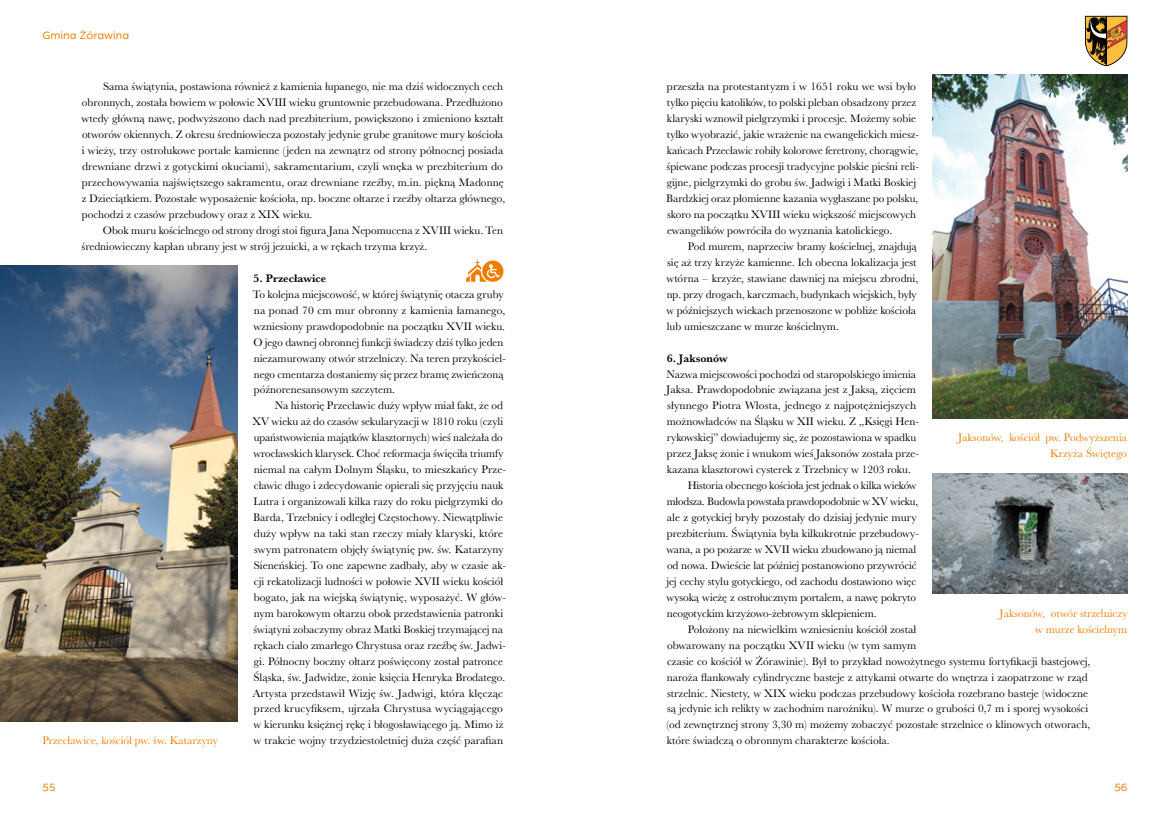
<style>
.page{position:relative;width:1170px;height:833px;background:#fff}
.page>*{position:absolute;margin:0;border:0;box-sizing:border-box;transform-origin:0 0}
.t1{font:11.25px/16px "Baskerville URW";color:#000}
.t2{font:11.25px/16px "Baskerville URW";color:#ef7d00;text-align:right}
.t3{font:700 11.25px "Baskerville URW";color:#000}
.t4{font:500 10px "Helios Antique";color:#ef7d00}
</style>
<div class="page">
<svg style="left:466px;top:260px;width:37px;height:22px"></svg>
<img style="left:0;top:266px;width:237px;height:455px">
<img style="left:932px;top:74px;width:195px;height:344px">
<img style="left:932px;top:473px;width:195px;height:121px">
<svg style="left:1084px;top:16px;width:43px;height:50px;background:#a6804b"></svg>
<p class="t4" style="left:43px;top:29px;width:88px">Gmina Żórawina</p>
<p class="t1" style="left:81px;top:78px;width:425px;text-indent:22px">Sama świątynia, postawiona również z kamienia łupanego, nie ma dziś widocznych cech obronnych, została bowiem w połowie XVIII wieku gruntownie przebudowana. Przedłużono wtedy główną nawę, podwyższono dach nad prezbiterium, powiększono i zmieniono kształt otworów okiennych. Z okresu średniowiecza pozostały jedynie grube granitowe mury kościoła i wieży, trzy ostrołukowe portale kamienne (jeden na zewnątrz od strony północnej posiada drewniane drzwi z gotyckimi okuciami), sakramentarium, czyli wnęka w prezbiterium do przechowywania najświętszego sakramentu, oraz drewniane rzeźby, m.in. piękną Madonnę z Dzieciątkiem. Pozostałe wyposażenie kościoła, np. boczne ołtarze i rzeźby ołtarza głównego, pochodzi z czasów przebudowy oraz z XIX wieku.</p>
<p class="t1" style="left:82px;top:222px;width:423px;text-indent:21px">Obok muru kościelnego od strony drogi stoi figura Jana Nepomucena z XVIII wieku. Ten średniowieczny kapłan ubrany jest w strój jezuicki, a w rękach trzyma krzyż.</p>
<p class="t1" style="left:666px;top:78px;width:254px">przeszła na protestantyzm i w 1651 roku we wsi było tylko pięciu katolików, to polski pleban obsadzony przez klaryski wznowił pielgrzymki i procesje. Możemy sobie tylko wyobrazić, jakie wrażenie na ewangelickich miesz&shy;kańcach Przecławic robiły kolorowe feretrony, chorągwie, śpiewane podczas procesji tradycyjne polskie pieśni reli&shy;gijne, pielgrzymki do grobu św. Jadwigi i Matki Boskiej Bardzkiej oraz płomienne kazania wygłaszane po polsku, skoro na początku XVIII wieku większość miejscowych ewangelików powróciła do wyznania katolickiego.</p>
<p class="t1" style="left:666px;top:238px;width:253px;text-indent:21px">Pod murem, naprzeciw bramy kościelnej, znajdują się aż trzy krzyże kamienne. Ich obecna lokalizacja jest wtórna – krzyże, stawiane dawniej na miejscu zbrodni, np. przy drogach, karczmach, budynkach wiejskich, były w późniejszych wiekach przenoszone w pobliże kościoła lub umieszczane w murze kościelnym.</p>
<p class="t3" style="left:666px;top:350px;width:62px">6. Jaksonów</p>
<p class="t1" style="left:666px;top:365px;width:251px">Nazwa miejscowości pochodzi od staropolskiego imienia</p>
<p class="t1" style="left:666px;top:381px;width:251px">Jaksa. Prawdopodobnie związana jest z Jaksą, zięciem</p>
<p class="t1" style="left:667px;top:397px;width:250px">słynnego Piotra Włosta, jednego z najpotężniejszych</p>
<p class="t1" style="left:666px;top:413px;width:253px">możnowładców na Śląsku w XII wieku. Z „Księgi Hen-</p>
<p class="t1" style="left:666px;top:429px;width:251px">rykowskiej” dowiadujemy się, że pozostawiona w spadku</p>
<p class="t1" style="left:667px;top:445px;width:253px">przez Jaksę żonie i wnukom wieś Jaksonów została prze-</p>
<p class="t1" style="left:666px;top:461px;width:245px">kazana klasztorowi cysterek z Trzebnicy w 1203 roku.</p>
<p class="t1" style="left:687px;top:477px;width:230px">Historia obecnego kościoła jest jednak o kilka wieków</p>
<p class="t1" style="left:666px;top:493px;width:253px">młodsza. Budowla powstała prawdopodobnie w XV wieku,</p>
<p class="t1" style="left:666px;top:509px;width:251px">ale z gotyckiej bryły pozostały do dzisiaj jedynie mury</p>
<p class="t1" style="left:667px;top:525px;width:253px">prezbiterium. Świątynia była kilkukrotnie przebudowy-</p>
<p class="t1" style="left:666px;top:541px;width:251px">wana, a po pożarze w XVII wieku zbudowano ją niemal</p>
<p class="t1" style="left:667px;top:557px;width:251px">od nowa. Dwieście lat później postanowiono przywrócić</p>
<p class="t1" style="left:666px;top:573px;width:251px">jej cechy stylu gotyckiego, od zachodu dostawiono więc</p>
<p class="t1" style="left:666px;top:589px;width:251px">wysoką wieżę z ostrołucznym portalem, a nawę pokryto</p>
<p class="t1" style="left:666px;top:604px;width:211px">neogotyckim krzyżowo-żebrowym sklepieniem.</p>
<p class="t1" style="left:687px;top:620px;width:230px">Położony na niewielkim wzniesieniu kościół został</p>
<p class="t1" style="left:667px;top:636px;width:251px">obwarowany na początku XVII wieku (w tym samym</p>
<p class="t3" style="left:253px;top:270px;width:74px">5. Przecławice</p>
<p class="t1" style="left:253px;top:286px;width:254px">To kolejna miejscowość, w której świątynię otacza gruby na ponad 70 cm mur obronny z kamienia łamanego, wzniesiony prawdopodobnie na początku XVII wieku.<br>O jego dawnej obronnej funkcji świadczy dziś tylko jeden niezamurowany otwór strzelniczy. Na teren przykościel&shy;nego cmentarza dostaniemy się przez bramę zwieńczoną późnorenesansowym szczytem.</p>
<p class="t1" style="left:252px;top:397px;width:255px;text-indent:22px">Na historię Przecławic duży wpływ miał fakt, że od XV wieku aż do czasów sekularyzacji w 1810 roku (czyli upaństwowienia majątków klasztornych) wieś należała do wrocławskich klarysek. Choć reformacja święciła triumfy niemal na całym Dolnym Śląsku, to mieszkańcy Prze&shy;cławic długo i zdecydowanie opierali się przyjęciu nauk Lutra i organizowali kilka razy do roku pielgrzymki do Barda, Trzebnicy i odległej Częstochowy. Niewątpliwie duży wpływ na taki stan rzeczy miały klaryski, które swym patronatem objęły świątynię pw. św. Katarzyny Sieneńskiej. To one zapewne zadbały, aby w czasie ak&shy;cji rekatolizacji ludności w połowie XVII wieku kościół bogato, jak na wiejską świątynię, wyposażyć. W głów&shy;nym barokowym ołtarzu obok przedstawienia patronki świątyni zobaczymy obraz Matki Boskiej trzymającej na rękach ciało zmarłego Chrystusa oraz rzeźbę św. Jadwi&shy;gi. Północny boczny ołtarz poświęcony został patronce Śląska, św. Jadwidze, żonie księcia Henryka Brodatego.<br>Artysta przedstawił Wizję św. Jadwigi, która klęcząc przed krucyfiksem, ujrzała Chrystusa wyciągającego w kierunku księżnej rękę i błogosławiącego ją. Mimo iż w trakcie wojny trzydziestoletniej duża część parafian</p>
<p class="t2" style="left:957px;top:429px;width:171px">Jaksonów, kościół pw. Podwyższenia<br>Krzyża Świętego</p>
<p class="t2" style="left:999px;top:604px;width:130px">Jaksonów, otwór strzelniczy w murze kościelnym</p>
<p class="t1" style="left:666px;top:652px;width:425px">czasie co kościół w Żórawinie). Był to przykład nowożytnego systemu fortyfikacji bastejowej, naroża flankowały cylindryczne basteje z attykami otwarte do wnętrza i zaopatrzone w rząd strzelnic. Niestety, w XIX wieku podczas przebudowy kościoła rozebrano basteje (widoczne są jedynie ich relikty w zachodnim narożniku). W murze o grubości 0,7 m i sporej wysokości (od zewnętrznej strony 3,30 m) możemy zobaczyć pozostałe strzelnice o klinowych otworach,</p>
<p class="t2" style="left:42px;top:732px;width:177px">Przecławice, kościół pw. św. Katarzyny</p>
<p class="t1" style="left:666px;top:732px;width:224px">które świadczą o obronnym charakterze kościoła.</p>
<p class="t4" style="left:43px;top:781px;width:14px">55</p>
<p class="t4" style="left:1114px;top:781px;width:14px">56</p>
</div>
